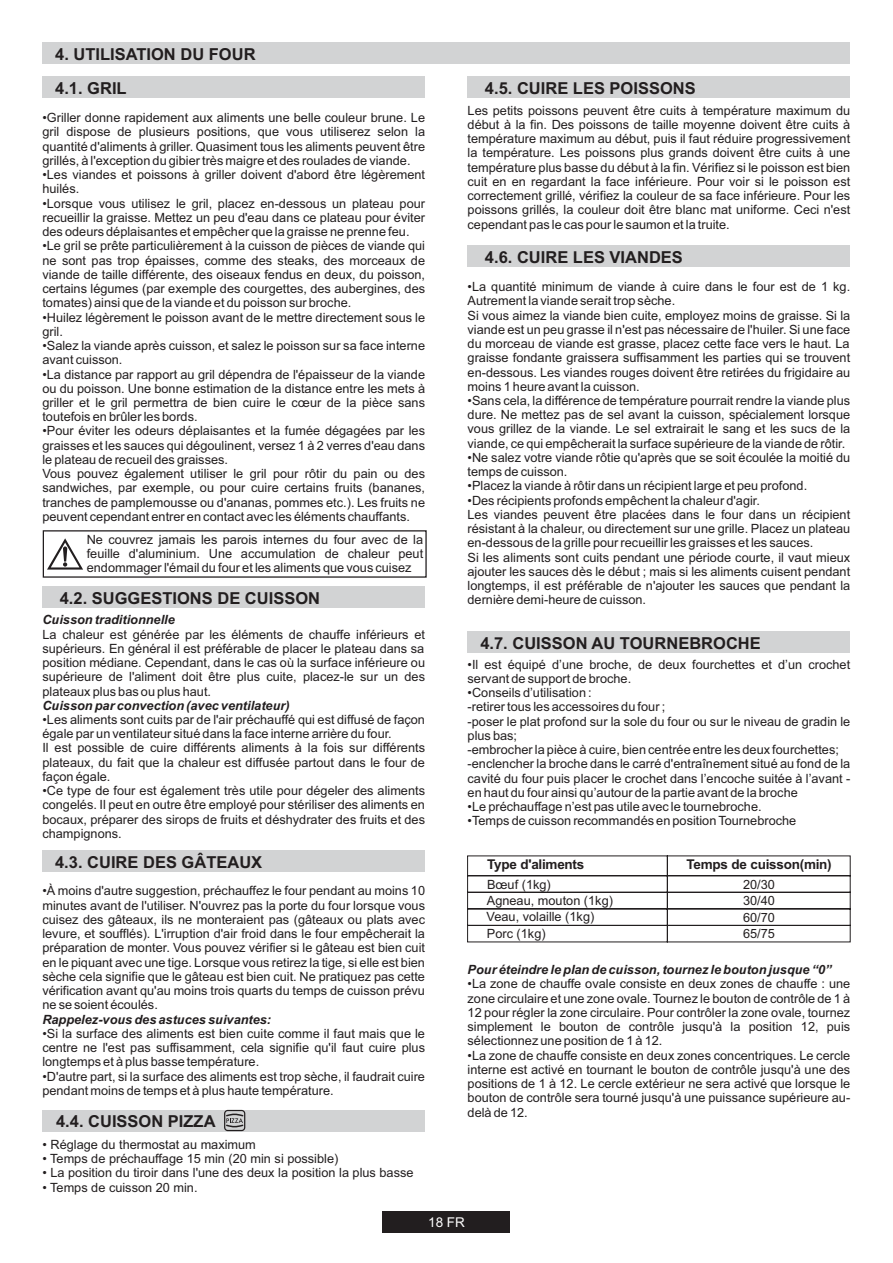
<style>
.page{position:relative;width:893px;height:1263px;background:#fff}
.page>*{position:absolute;margin:0;border:0;box-sizing:border-box;transform-origin:0 0}
.t1{font:700 16.5px/34.3px "Arial";color:#221e1f}
.t2{font:700 13.5px "Arial";letter-spacing:-.02em;color:#221e1f}
.t3{font:13.5px "Arial";color:#fff}
.t4{font:12.75px/14.2px "Arial";color:#221e1f;text-align:justify}
.t5{font:italic 700 12.75px "Arial";color:#221e1f}
</style>
<div class="page">
<div style="left:468px;top:632px;width:382px;height:21px;background:#d2d3d4"></div>
<div style="left:42px;top:851px;width:383px;height:21px;background:#d2d3d4"></div>
<div style="left:468px;top:246px;width:382px;height:21px;background:#d2d3d4"></div>
<div style="left:468px;top:77px;width:382px;height:21px;background:#d2d3d4"></div>
<svg style="left:47px;top:538px;width:36px;height:32px"></svg>
<div style="left:43px;top:530px;width:384px;height:48px;border:1px solid #221e1f"></div>
<div style="left:42px;top:587px;width:383px;height:21px;background:#d2d3d4"></div>
<div style="left:382px;top:1212px;width:128px;height:21px;background:#221e1f"></div>
<svg style="left:467px;top:855px;width:384px;height:88px"></svg>
<div style="left:42px;top:43px;width:808px;height:21px;background:#d2d3d4"></div>
<div style="left:42px;top:77px;width:383px;height:21px;background:#d2d3d4"></div>
<div style="left:42px;top:1110px;width:383px;height:21px;background:#d2d3d4"></div>
<svg style="left:224px;top:1110px;width:21px;height:21px"></svg>
<p class="t1" style="left:55px;top:38px;width:202px">4. UTILISATION DU FOUR<br>4.1. GRIL</p>
<p class="t4" style="left:42px;top:112px;width:384px">•Griller donne rapidement aux aliments une belle couleur brune. Le gril dispose de plusieurs positions, que vous utiliserez selon la quantité d'aliments à griller. Quasiment tous les aliments peuvent être grillés, à l'exception du gibier très maigre et des roulades de viande.</p>
<p class="t4" style="left:42px;top:169px;width:384px">•Les viandes et poissons à griller doivent d'abord être légèrement huilés.</p>
<p class="t4" style="left:42px;top:197px;width:384px">•Lorsque vous utilisez le gril, placez en-dessous un plateau pour recueillir la graisse. Mettez un peu d'eau dans ce plateau pour éviter des odeurs déplaisantes et empêcher que la graisse ne prenne feu.</p>
<p class="t4" style="left:42px;top:240px;width:384px">•Le gril se prête particulièrement à la cuisson de pièces de viande qui ne sont pas trop épaisses, comme des steaks, des morceaux de viande de taille différente, des oiseaux fendus en deux, du poisson, certains légumes (par exemple des courgettes, des aubergines, des tomates) ainsi que de la viande et du poisson sur broche.</p>
<p class="t4" style="left:42px;top:311px;width:384px">•Huilez légèrement le poisson avant de le mettre directement sous le gril.</p>
<p class="t4" style="left:42px;top:340px;width:384px">•Salez la viande après cuisson, et salez le poisson sur sa face interne avant cuisson.</p>
<p class="t4" style="left:42px;top:368px;width:384px">•La distance par rapport au gril dépendra de l'épaisseur de la viande ou du poisson. Une bonne estimation de la distance entre les mets à griller et le gril permettra de bien cuire le cœur de la pièce sans toutefois en brûler les bords.</p>
<p class="t4" style="left:42px;top:425px;width:384px;text-align:left">•Pour éviter les odeurs déplaisantes et la fumée dégagées par les graisses et les sauces qui dégoulinent, versez 1 à 2 verres d'eau dans le plateau de recueil des graisses.<br>Vous pouvez également utiliser le gril pour rôtir du pain ou des sandwiches, par exemple, ou pour cuire certains fruits (bananes, tranches de pamplemousse ou d'ananas, pommes etc.). Les fruits ne peuvent cependant entrer en contact avec les éléments chauffants.</p>
<p class="t4" style="left:87px;top:533px;width:338px">Ne couvrez jamais les parois internes du four avec de la feuille d'aluminium. Une accumulation de chaleur peut endommager l'émail du four et les aliments que vous cuisez</p>
<p class="t1" style="left:60px;top:582px;width:262px">4.2. SUGGESTIONS DE CUISSON</p>
<p class="t5" style="left:42px;top:615px;width:134px">Cuisson traditionnelle</p>
<p class="t4" style="left:42px;top:628px;width:384px">La chaleur est générée par les éléments de chauffe inférieurs et supérieurs. En général il est préférable de placer le plateau dans sa position médiane. Cependant, dans le cas où la surface inférieure ou supérieure de l'aliment doit être plus cuite, placez-le sur un des plateaux plus bas ou plus haut.</p>
<p class="t5" style="left:42px;top:701px;width:249px">Cuisson par convection (avec ventilateur)</p>
<p class="t4" style="left:42px;top:714px;width:384px;text-align:left">•Les aliments sont cuits par de l'air préchauffé qui est diffusé de façon égale par un ventilateur situé dans la face interne arrière du four.<br>Il est possible de cuire différents aliments à la fois sur différents plateaux, du fait que la chaleur est diffusée partout dans le four de façon égale.</p>
<p class="t4" style="left:42px;top:785px;width:384px">•Ce type de four est également très utile pour dégeler des aliments congelés. Il peut en outre être employé pour stériliser des aliments en bocaux, préparer des sirops de fruits et déshydrater des fruits et des champignons.</p>
<p class="t1" style="left:55px;top:846px;width:209px">4.3. CUIRE DES GÂTEAUX</p>
<p class="t4" style="left:42px;top:885px;width:384px">•À moins d'autre suggestion, préchauffez le four pendant au moins 10 minutes avant de l'utiliser. N'ouvrez pas la porte du four lorsque vous cuisez des gâteaux, ils ne monteraient pas (gâteaux ou plats avec levure, et soufflés). L'irruption d'air froid dans le four empêcherait la préparation de monter. Vous pouvez vérifier si le gâteau est bien cuit en le piquant avec une tige. Lorsque vous retirez la tige, si elle est bien sèche cela signifie que le gâteau est bien cuit. Ne pratiquez pas cette vérification avant qu'au moins trois quarts du temps de cuisson prévu ne se soient écoulés.</p>
<p class="t5" style="left:42px;top:1015px;width:230px">Rappelez-vous des astuces suivantes:</p>
<p class="t4" style="left:42px;top:1028px;width:384px">•Si la surface des aliments est bien cuite comme il faut mais que le centre ne l'est pas suffisamment, cela signifie qu'il faut cuire plus longtemps et à plus basse température.</p>
<p class="t4" style="left:42px;top:1070px;width:384px">•D'autre part, si la surface des aliments est trop sèche, il faudrait cuire pendant moins de temps et à plus haute température.</p>
<p class="t1" style="left:56px;top:1106px;width:161px">4.4. CUISSON PIZZA</p>
<p class="t4" style="left:42px;top:1139px;width:215px">• Réglage du thermostat au maximum</p>
<p class="t4" style="left:42px;top:1153px;width:297px">• Temps de préchauffage 15 min (20 min si possible)</p>
<p class="t4" style="left:42px;top:1167px;width:373px">• La position du tiroir dans l'une des deux la position la plus basse</p>
<p class="t4" style="left:42px;top:1181px;width:157px">• Temps de cuisson 20 min.</p>
<p class="t1" style="left:485px;top:72px;width:212px">4.5. CUIRE LES POISSONS</p>
<p class="t4" style="left:467px;top:104px;width:384px">Les petits poissons peuvent être cuits à température maximum du début à la fin. Des poissons de taille moyenne doivent être cuits à température maximum au début, puis il faut réduire progressivement la température. Les poissons plus grands doivent être cuits à une température plus basse du début à la fin. Vérifiez si le poisson est bien cuit en en regardant la face inférieure. Pour voir si le poisson est correctement grillé, vérifiez la couleur de sa face inférieure. Pour les poissons grillés, la couleur doit être blanc mat uniforme. Ceci n'est cependant pas le cas pour le saumon et la truite.</p>
<p class="t1" style="left:485px;top:241px;width:199px">4.6. CUIRE LES VIANDES</p>
<p class="t4" style="left:467px;top:281px;width:384px;text-align:left">•La quantité minimum de viande à cuire dans le four est de 1 kg.<br>Autrement la viande serait trop sèche.<br>Si vous aimez la viande bien cuite, employez moins de graisse. Si la viande est un peu grasse il n'est pas nécessaire de l'huiler. Si une face du morceau de viande est grasse, placez cette face vers le haut. La graisse fondante graissera suffisamment les parties qui se trouvent en-dessous. Les viandes rouges doivent être retirées du frigidaire au moins 1 heure avant la cuisson.</p>
<p class="t4" style="left:467px;top:395px;width:384px">•Sans cela, la différence de température pourrait rendre la viande plus dure. Ne mettez pas de sel avant la cuisson, spécialement lorsque vous grillez de la viande. Le sel extrairait le sang et les sucs de la viande, ce qui empêcherait la surface supérieure de la viande de rôtir.</p>
<p class="t4" style="left:467px;top:452px;width:384px">•Ne salez votre viande rôtie qu'après que se soit écoulée la moitié du temps de cuisson.</p>
<p class="t4" style="left:467px;top:480px;width:341px">•Placez la viande à rôtir dans un récipient large et peu profond.</p>
<p class="t4" style="left:467px;top:494px;width:384px;text-align:left">•Des récipients profonds empêchent la chaleur d'agir.<br>Les viandes peuvent être placées dans le four dans un récipient résistant à la chaleur, ou directement sur une grille. Placez un plateau en-dessous de la grille pour recueillir les graisses et les sauces.<br>Si les aliments sont cuits pendant une période courte, il vaut mieux ajouter les sauces dès le début ; mais si les aliments cuisent pendant longtemps, il est préférable de n'ajouter les sauces que pendant la dernière demi-heure de cuisson.</p>
<p class="t1" style="left:480px;top:627px;width:282px">4.7. CUISSON AU TOURNEBROCHE</p>
<p class="t4" style="left:468px;top:658px;width:384px">•Il est équipé d’une broche, de deux fourchettes et d’un crochet servant de support de broche.</p>
<p class="t4" style="left:467px;top:687px;width:384px;text-align:left">•Conseils d’utilisation :<br>-retirer tous les accessoires du four ;<br>-poser le plat profond sur la sole du four ou sur le niveau de gradin le plus bas;<br>-embrocher la pièce à cuire, bien centrée entre les deux fourchettes; -enclencher la broche dans le carré d'entraînement situé au fond de la cavité du four puis placer le crochet dans l’encoche suitée à l’avant - en haut du four ainsi qu’autour de la partie avant de la broche</p>
<p class="t4" style="left:467px;top:801px;width:296px">•Le préchauffage n’est pas utile avec le tournebroche.</p>
<p class="t4" style="left:467px;top:815px;width:330px">•Temps de cuisson recommandés en position Tournebroche</p>
<p class="t2" style="left:487px;top:860px;width:99px">Type d'aliments</p>
<p class="t2" style="left:686px;top:860px;width:147px">Temps de cuisson(min)</p>
<p class="t4" style="left:487px;top:877px;width:128px;line-height:16.5px;text-align:left">Bœuf (1kg)<br>Agneau, mouton (1kg)<br>Veau, volaille (1kg)<br>Porc (1kg)</p>
<p class="t4" style="left:743px;top:877px;width:33px;line-height:16.5px">20/30<br>30/40<br>60/70<br>65/75</p>
<p class="t5" style="left:468px;top:965px;width:366px">Pour éteindre le plan de cuisson, tournez le bouton jusque “0”</p>
<p class="t4" style="left:467px;top:978px;width:384px">•La zone de chauffe ovale consiste en deux zones de chauffe : une zone circulaire et une zone ovale. Tournez le bouton de contrôle de 1 à 12 pour régler la zone circulaire. Pour contrôler la zone ovale, tournez simplement le bouton de contrôle jusqu'à la position 12, puis sélectionnez une position de 1 à 12.</p>
<p class="t4" style="left:467px;top:1049px;width:384px">•La zone de chauffe consiste en deux zones concentriques. Le cercle interne est activé en tournant le bouton de contrôle jusqu'à une des positions de 1 à 12. Le cercle extérieur ne sera activé que lorsque le bouton de contrôle sera tourné jusqu'à une puissance supérieure au&shy;delà de 12.</p>
<p class="t3" style="left:428px;top:1218px;width:38px">18 FR</p>
</div>
